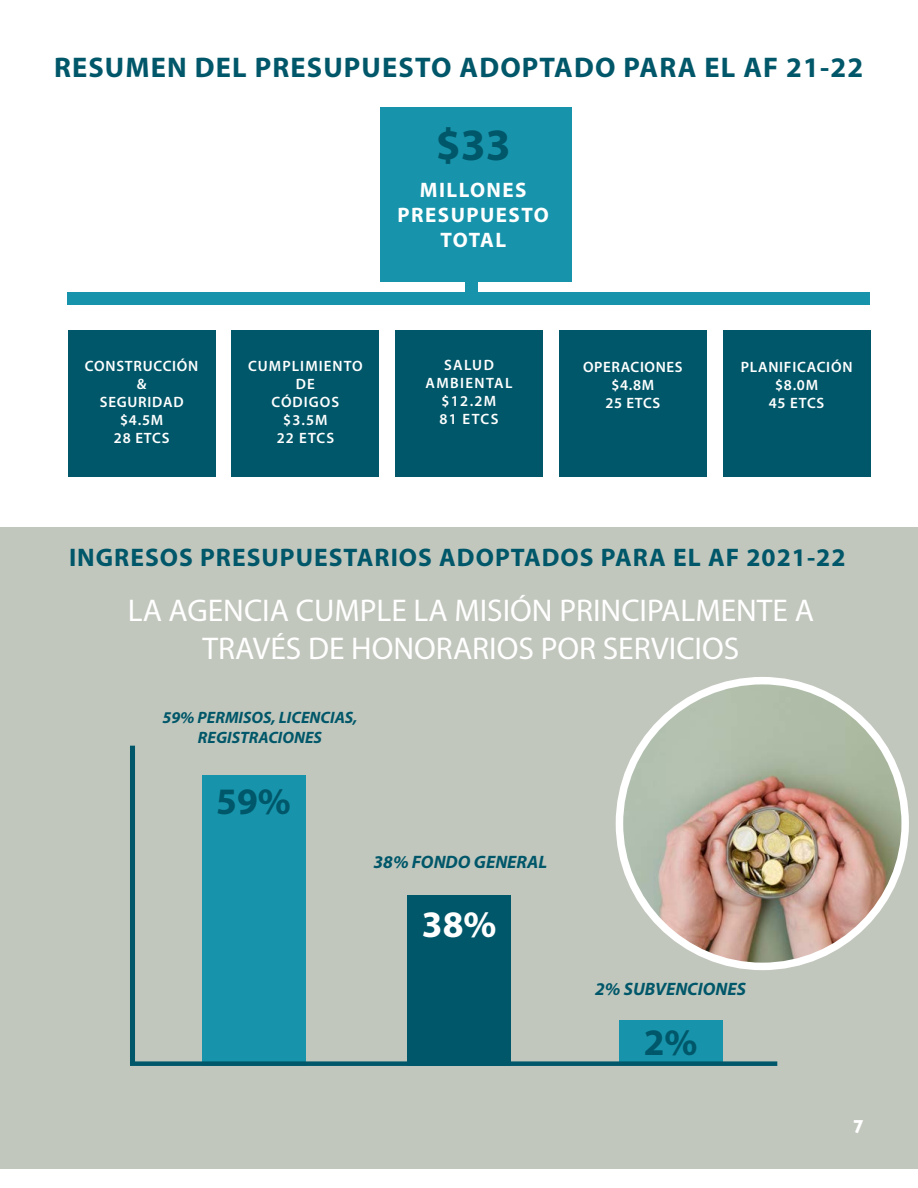
<style>
.page{position:relative;width:918px;height:1188px;background:#fff}
.page>*{position:absolute;margin:0;border:0;box-sizing:border-box;transform-origin:0 0}
.t1{font:700 45px "Myriad Pro";color:#005769}
.t2{font:700 37.5px "Myriad Pro";color:#005769}
.t3{font:700 37.5px "Myriad Pro";color:#fff}
.t4{font:31.5px/37.8px "Myriad Pro";color:#fff;text-align:center}
.t5{font:700 28.5px "Myriad Pro";letter-spacing:.04em;color:#005769}
.t6{font:700 25.5px "Myriad Pro";letter-spacing:.04em;color:#005769}
.t7{font:700 21px/25.2px "Myriad Pro";letter-spacing:.07em;color:#fff;text-align:center}
.t8{font:italic 700 18px "Myriad Pro";color:#005769}
.t9{font:18px "Aller Display";color:#fff}
.t10{font:italic 700 16.5px/19.8px "Myriad Pro";color:#005769;text-align:center}
.t11{font:600 15px/18px "Myriad Pro";letter-spacing:.05em;color:#fff;text-align:center}
.t12{font:600 15px/18px "Myriad Pro";letter-spacing:.07em;color:#fff;text-align:center}
.t13{font:600 15px/18px "Myriad Pro";letter-spacing:.09em;color:#fff;text-align:center}
</style>
<div class="page">
<div style="left:465px;top:183px;width:12px;height:122px;background:#1794ab"></div>
<div style="left:68px;top:293px;width:802px;height:12px;background:#1794ab"></div>
<div style="left:380px;top:107px;width:192px;height:175px;background:#1794ab"></div>
<div style="left:68px;top:330px;width:147px;height:147px;background:#005769"></div>
<div style="left:232px;top:330px;width:147px;height:147px;background:#005769"></div>
<div style="left:559px;top:330px;width:148px;height:147px;background:#005769"></div>
<div style="left:395px;top:330px;width:148px;height:147px;background:#005769"></div>
<div style="left:723px;top:330px;width:147px;height:147px;background:#005769"></div>
<div style="left:0;top:527px;width:918px;height:641px;background:#c2c7bd"></div>
<svg style="left:130px;top:746px;width:647px;height:320px"></svg>
<img style="left:619px;top:681px;width:286px;height:285px;border-radius:143px">
<div style="left:616px;top:677px;width:293px;height:293px;border:8px solid #fff;border-radius:50%"></div>
<h3 class="t5" style="left:54px;top:49px;width:811px">RESUMEN DEL PRESUPUESTO ADOPTADO PARA EL AF 21-22</h3>
<h1 class="t1" style="left:436px;top:115px;width:76px">$33</h1>
<h3 class="t7" style="left:398px;top:177px;width:153px">MILLONES<br>PRESUPUESTO<br>TOTAL</h3>
<p class="t11" style="left:85px;top:357px;width:115px">CONSTRUCCIÓN &amp;<br>SEGURIDAD $4.5M<br>28 ETCS</p>
<p class="t13" style="left:426px;top:356px;width:88px">SALUD<br>AMBIENTAL $12.2M<br>81 ETCS</p>
<p class="t12" style="left:248px;top:356px;width:116px">CUMPLIMIENTO<br>DE<br>CÓDIGOS $3.5M<br>22 ETCS</p>
<p class="t11" style="left:583px;top:357px;width:101px">OPERACIONES $4.8M<br>25 ETCS</p>
<p class="t11" style="left:741px;top:357px;width:113px">PLANIFICACIÓN $8.0M<br>45 ETCS</p>
<h3 class="t6" style="left:69px;top:541px;width:778px">INGRESOS PRESUPUESTARIOS ADOPTADOS PARA EL AF 2021-22</h3>
<h3 class="t4" style="left:128px;top:591px;width:688px">LA AGENCIA CUMPLE LA MISIÓN PRINCIPALMENTE A<br>TRAVÉS DE HONORARIOS POR SERVICIOS</h3>
<p class="t10" style="left:162px;top:707px;width:197px">59% PERMISOS, LICENCIAS,<br>REGISTRACIONES</p>
<h2 class="t2" style="left:216px;top:777px;width:76px">59%</h2>
<p class="t8" style="left:374px;top:850px;width:175px">38% FONDO GENERAL</p>
<h2 class="t3" style="left:422px;top:900px;width:76px">38%</h2>
<p class="t8" style="left:595px;top:977px;width:152px">2% SUBVENCIONES</p>
<h2 class="t2" style="left:644px;top:1017px;width:55px">2%</h2>
<p class="t9" style="left:853px;top:1114px;width:11px">7</p>
</div>
